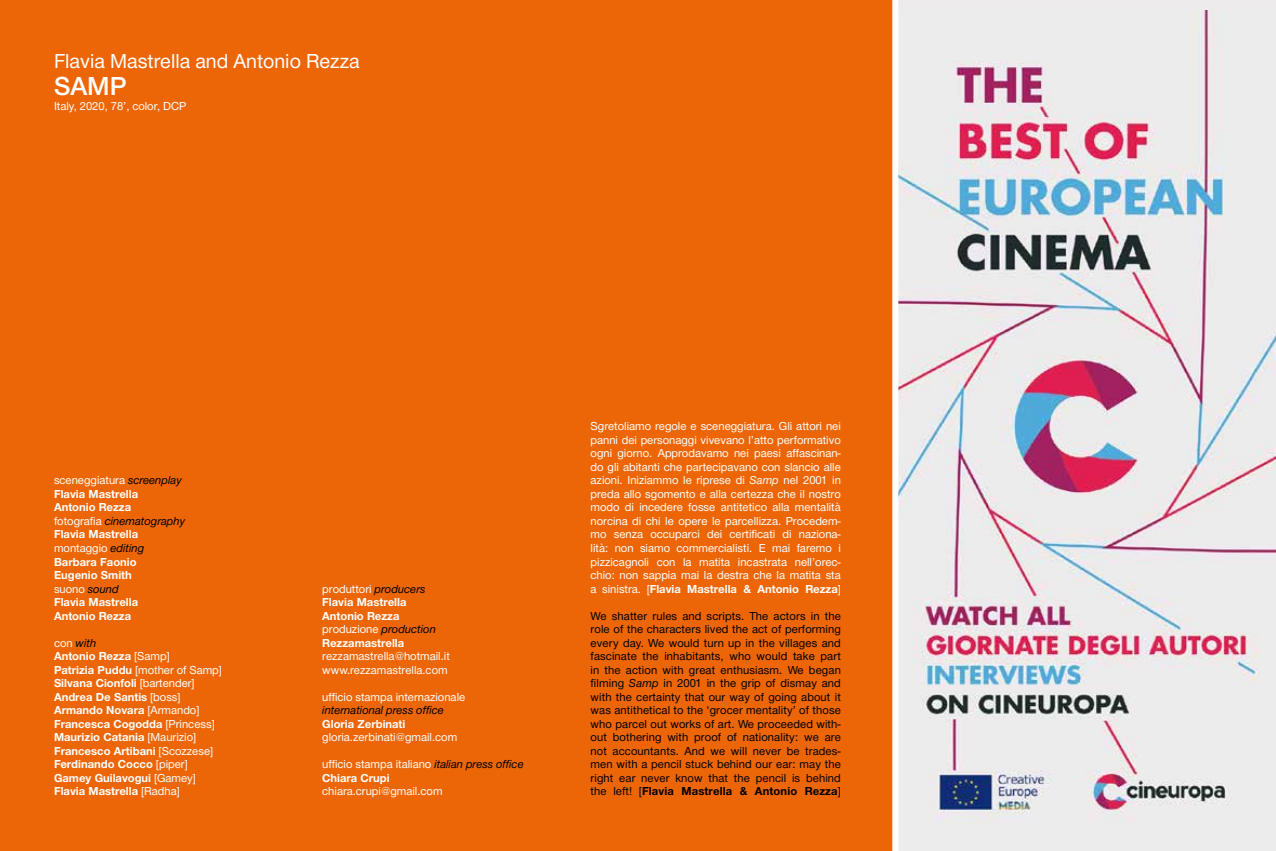
<style>
.page{position:relative;width:1276px;height:851px;background:#fff}
.page>*{position:absolute;margin:0;border:0;box-sizing:border-box;transform-origin:0 0}
.t1{font:27px "NH65";color:#fff}
.t2{font:21px "NH55";color:#fff}
.t3{font:12px/13.5px "NH55";color:#fff}
.t4{font:12px/13.5px "NH55";letter-spacing:.01em;color:#000;text-align:justify}
.t5{font:12px/13.5px "NH75";color:#fff}
.t6{font:12px "NH56";color:#000}
.t7{font:12px "NH75";letter-spacing:.01em;color:#000}
.s1{font-family:"NH56";color:#000}
.s2{font-family:"NH55";color:#fff}
.s3{font-family:"NH55"}
.s4{font-family:"NH75"}
.s5{font-family:"NH56"}
</style>
<div class="page">
<div style="left:0;top:0;width:897px;height:850px;background:#ec6608"></div>
<img style="left:898px;top:10px;width:378px;height:840px">
<div style="left:892px;top:0;width:6px;height:850px;background:#fff"></div>
<h2 class="t2" style="left:54px;top:47px;width:307px">Flavia Mastrella and Antonio Rezza</h2>
<h1 class="t1" style="left:54px;top:68px;width:74px">SAMP</h1>
<p class="t3" style="left:54px;top:100px;width:134px">Italy, 2020, 78’, color, DCP</p>
<p class="t3" style="left:54px;top:474px;width:129px">sceneggiatura <span class="s1">screenplay</span></p>
<p class="t5" style="left:54px;top:488px;width:86px">Flavia Mastrella<br>Antonio Rezza</p>
<p class="t6" style="left:54px;top:513px;width:133px"><span class="s2">fotografia</span> cinematography</p>
<p class="t5" style="left:54px;top:528px;width:86px">Flavia Mastrella</p>
<p class="t3" style="left:54px;top:542px;width:92px">montaggio <span class="s1">editing</span></p>
<p class="t5" style="left:54px;top:555px;width:84px">Barbara Faonio<br>Eugenio Smith</p>
<p class="t3" style="left:54px;top:582px;width:66px">suono <span class="s1">sound</span></p>
<p class="t5" style="left:54px;top:596px;width:86px">Flavia Mastrella<br>Antonio Rezza</p>
<p class="t6" style="left:54px;top:634px;width:44px"><span class="s2">con</span> with</p>
<p class="t5" style="left:54px;top:650px;width:117px">Antonio Rezza <span class="s3">[Samp]</span></p>
<p class="t3" style="left:54px;top:663px;width:169px"><span class="s4">Patrizia Puddu</span> [mother of Samp]</p>
<p class="t5" style="left:54px;top:677px;width:162px">Silvana Cionfoli <span class="s3">[bartender]<br></span>Andrea De Santis <span class="s3">[boss]<br></span>Armando Novara <span class="s3">[Armando]<br></span>Francesca Cogodda <span class="s3">[Princess]<br></span>Maurizio Catania <span class="s3">[Maurizio]<br></span>Francesco Artibani <span class="s3">[Scozzese]<br></span>Ferdinando Cocco <span class="s3">[piper]<br></span>Gamey Guilavogui <span class="s3">[Gamey]<br></span>Flavia Mastrella <span class="s3">[Radha]</span></p>
<p class="t3" style="left:322px;top:582px;width:105px">produttori <span class="s1">producers</span></p>
<p class="t5" style="left:322px;top:596px;width:86px">Flavia Mastrella<br>Antonio Rezza</p>
<p class="t3" style="left:322px;top:623px;width:115px">produzione <span class="s1">production</span></p>
<p class="t5" style="left:322px;top:636px;width:83px">Rezzamastrella</p>
<p class="t3" style="left:322px;top:650px;width:129px">rezzamastrella@hotmail.it www.rezzamastrella.com</p>
<p class="t3" style="left:322px;top:690px;width:144px">ufficio stampa internazionale</p>
<p class="t6" style="left:322px;top:702px;width:123px">international press office</p>
<p class="t5" style="left:322px;top:717px;width:85px">Gloria Zerbinati</p>
<p class="t3" style="left:322px;top:731px;width:136px">gloria.zerbinati@gmail.com</p>
<p class="t3" style="left:322px;top:758px;width:203px">ufficio stampa italiano <span class="s1">italian press office</span></p>
<p class="t5" style="left:322px;top:771px;width:69px">Chiara Crupi</p>
<p class="t3" style="left:322px;top:785px;width:122px">chiara.crupi@gmail.com</p>
<p class="t3" style="left:590px;top:420px;width:252px;text-align:justify">Sgretoliamo regole e sceneggiatura. Gli attori nei panni dei personaggi vivevano l’atto performativo ogni giorno. Approdavamo nei paesi affascinan&shy;do gli abitanti che partecipavano con slancio alle azioni. Iniziammo le riprese di <span class="s5">Samp</span> nel 2001 in preda allo sgomento e alla certezza che il nostro modo di incedere fosse antitetico alla mentalità norcina di chi le opere le parcellizza. Procedem&shy;mo senza occuparci dei certificati di naziona&shy;lità: non siamo commercialisti. E mai faremo i pizzicagnoli con la matita incastrata nell’orec&shy;chio: non sappia mai la destra che la matita sta</p>
<p class="t5" style="left:590px;top:582px;width:252px"><span class="s3">a sinistra. [</span>Flavia Mastrella &amp; Antonio Rezza<span class="s3">]</span></p>
<p class="t4" style="left:590px;top:609px;width:252px">We shatter rules and scripts. The actors in the role of the characters lived the act of performing every day. We would turn up in the villages and fascinate the inhabitants, who would take part in the action with great enthusiasm. We began filming <span class="s5">Samp</span> in 2001 in the grip of dismay and with the certainty that our way of going about it was antithetical to the ‘grocer mentality’ of those who parcel out works of art. We proceeded with&shy;out bothering with proof of nationality: we are not accountants. And we will never be trades&shy;men with a pencil stuck behind our ear: may the right ear never know that the pencil is behind</p>
<p class="t7" style="left:590px;top:783px;width:252px"><span class="s3">the left! [</span>Flavia Mastrella &amp; Antonio Rezza<span class="s3">]</span></p>
</div>
